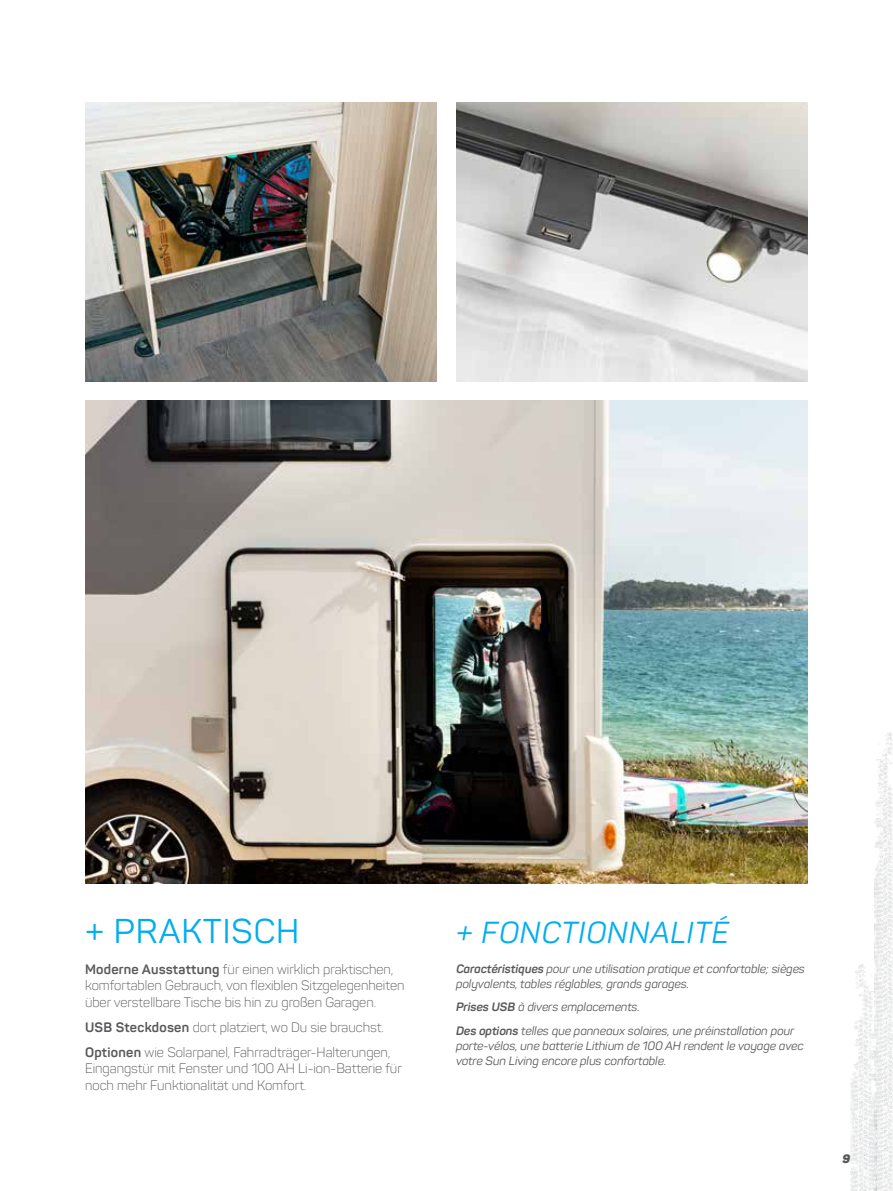
<style>
.page{position:relative;width:893px;height:1191px;background:#fff}
.page>*{position:absolute;margin:0;border:0;box-sizing:border-box;transform-origin:0 0}
.t1{font:33.9px "Panton";letter-spacing:.03em;color:#00aeef}
.t2{font:italic 30px "Panton";letter-spacing:.03em;color:#00aeef}
.t3{font:300 13.5px/16.5px "Panton";color:#58595b}
.t4{font:italic 12px/15px "Panton";color:#58595b}
.t5{font:italic 900 12px "Panton";color:#58595b}
.s1{font-weight:700}
</style>
<div class="page">
<img style="left:874px;top:732px;width:19px;height:459px">
<img style="left:850px;top:915px;width:38px;height:276px">
<img style="left:85px;top:102px;width:352px;height:279px">
<img style="left:456px;top:102px;width:352px;height:279px">
<img style="left:85px;top:401px;width:723px;height:482px">
<h1 class="t1" style="left:85px;top:909px;width:216px">+ PRAKTISCH</h1>
<h2 class="t2" style="left:456px;top:913px;width:274px">+ FONCTIONNALITÉ</h2>
<p class="t3" style="left:85px;top:960px;width:321px"><span class="s1">Moderne Ausstattung</span> für einen wirklich praktischen, komfortablen Gebrauch, von flexiblen Sitzgelegenheiten über verstellbare Tische bis hin zu großen Garagen.</p>
<p class="t3" style="left:85px;top:1014px;width:307px;line-height:25px"><span class="s1">USB Steckdosen</span> dort platziert, wo Du sie brauchst.<br><span class="s1">Optionen</span> wie Solarpanel, Fahrradträger-Halterungen,</p>
<p class="t3" style="left:85px;top:1060px;width:318px">Eingangstür mit Fenster und 100 AH Li-ion-Batterie für noch mehr Funktionalität und Komfort.</p>
<p class="t4" style="left:456px;top:960px;width:350px"><span class="s1">Caractéristiques</span> pour une utilisation pratique et confortable; sièges polyvalents, tables réglables, grands garages.</p>
<p class="t4" style="left:456px;top:995px;width:340px;line-height:23.5px"><span class="s1">Prises USB</span> à divers emplacements.<br><span class="s1">Des options</span> telles que panneaux solaires, une préinstallation pour</p>
<p class="t4" style="left:456px;top:1037px;width:349px">porte-vélos, une batterie Lithium de 100 AH rendent le voyage avec votre Sun Living encore plus confortable.</p>
<p class="t5" style="left:843px;top:1150px;width:9px">9</p>
</div>
